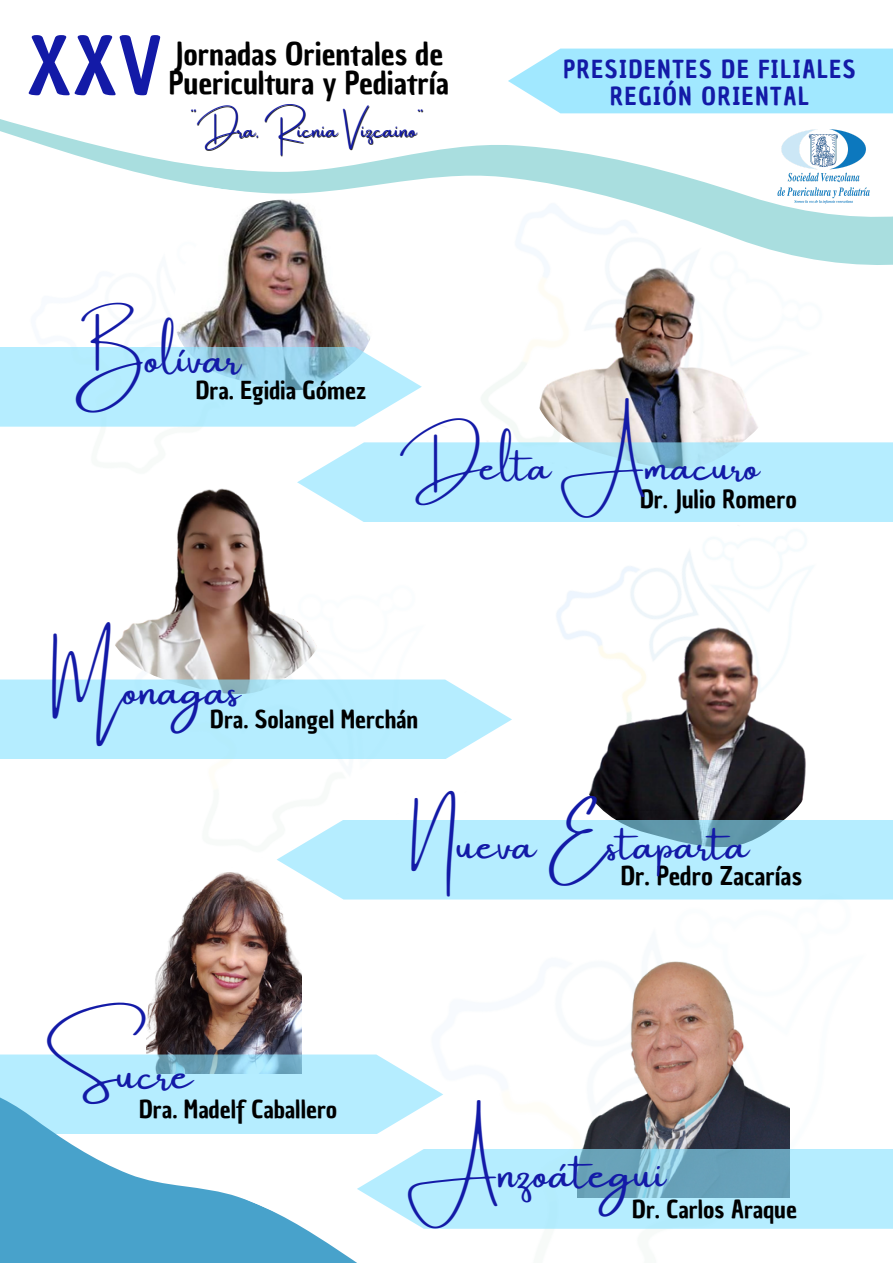
<style>
.page{position:relative;width:893px;height:1264px;background:#fff}
.page>*{position:absolute;margin:0;border:0;box-sizing:border-box;transform-origin:0 0}
.t1{font:76.8px "Chau Philomene One";color:#131aa7}
.t2{font:44.85px "Amsterdam One";color:#131aa7}
.t3{font:43.35px "Amsterdam One";color:#131aa7}
.t4{font:41.85px "Amsterdam One";color:#131aa7}
.t5{font:30.6px/29.2px "Chau Philomene One";color:#000}
.t6{font:25.35px "Chau Philomene One";color:#000}
.t7{font:24.45px "Chau Philomene One";color:#000}
.t8{font:24.3px/27px "Chau Philomene One";letter-spacing:.07em;color:#131aa7;text-align:center}
.t9{font:24.15px "Chau Philomene One";color:#000}
.t10{font:24px "Chau Philomene One";color:#000}
.t11{font:21.45px "Amsterdam One";color:#131aa7}
</style>
<div class="page">
<svg style="left:0;top:48px;width:892px;height:110px"></svg>
<img style="left:0;top:158px;width:356px;height:269px">
<img style="left:356px;top:118px;width:536px;height:324px">
<img style="left:582px;top:961px;width:207px;height:188px">
<svg style="left:391px;top:1149px;width:501px;height:79px;background:#a3dbee"></svg>
<img style="left:768px;top:118px;width:112px;height:96px">
<svg style="left:508px;top:49px;width:384px;height:64px;background:#a7e9ff"></svg>
<img style="left:146px;top:872px;width:155px;height:182px">
<svg style="left:0;top:1054px;width:443px;height:72px"></svg>
<svg style="left:0;top:1075px;width:391px;height:187px"></svg>
<img style="left:173px;top:199px;width:206px;height:148px">
<img style="left:527px;top:234px;width:259px;height:208px">
<img style="left:574px;top:620px;width:232px;height:200px">
<img style="left:115px;top:488px;width:202px;height:191px">
<svg style="left:0;top:347px;width:422px;height:79px;background:#b4e7f9"></svg>
<svg style="left:297px;top:442px;width:595px;height:80px;background:#b7ecfd"></svg>
<svg style="left:0;top:679px;width:512px;height:80px;background:#b9edfd"></svg>
<svg style="left:276px;top:820px;width:616px;height:79px;background:#b4e8f9"></svg>
<p class="t1" style="left:26px;top:15px;width:137px">XXV</p>
<p class="t5" style="left:169px;top:39px;width:281px">Jornadas Orientales de<br>Puericultura y Pediatría</p>
<p class="t11" style="left:190px;top:118px;width:235px">¨Dra. Ricnia Vizcaino¨</p>
<p class="t8" style="left:563px;top:56px;width:293px">PRESIDENTES DE FILIALES<br>REGIÓN ORIENTAL</p>
<p class="t2" style="left:75px;top:333px;width:167px">Bolívar</p>
<p class="t9" style="left:196px;top:374px;width:172px">Dra. Egidia Gómez</p>
<p class="t4" style="left:400px;top:442px;width:361px">Delta Amacuro</p>
<p class="t7" style="left:640px;top:483px;width:158px">Dr. Julio Romero</p>
<p class="t2" style="left:52px;top:665px;width:190px">Monagas</p>
<p class="t10" style="left:210px;top:702px;width:209px">Dra. Solangel Merchán</p>
<p class="t3" style="left:411px;top:820px;width:339px">Nueva Estaparta</p>
<p class="t6" style="left:620px;top:859px;width:183px">Dr. Pedro Zacarías</p>
<p class="t2" style="left:46px;top:1049px;width:148px">Sucre</p>
<p class="t9" style="left:139px;top:1092px;width:200px">Dra. Madelf Caballero</p>
<p class="t2" style="left:408px;top:1147px;width:259px">Anzoátegui</p>
<p class="t9" style="left:632px;top:1193px;width:166px">Dr. Carlos Araque</p>
</div>
